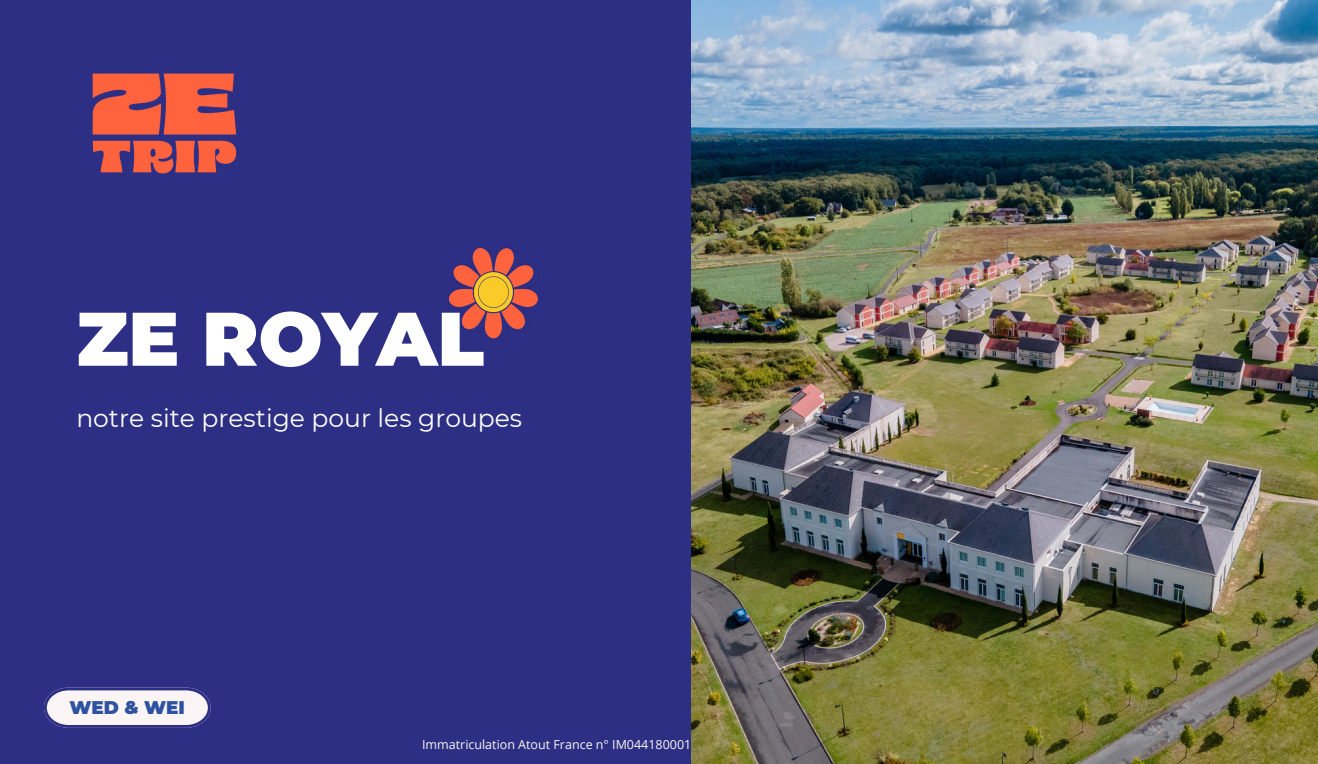
<style>
.page{position:relative;width:1318px;height:764px;background:#fff}
.page>*{position:absolute;margin:0;border:0;box-sizing:border-box;transform-origin:0 0}
.t1{font:900 75.62px "Montserrat";color:#fff}
.t2{font:25px "Montserrat";color:#fff}
.t3{font:900 18.25px "Montserrat";color:#2f52a0}
.t4{font:12.5px "Open Sans";color:#faf5f4}
</style>
<div class="page">
<div style="left:0;top:0;width:1317px;height:763px;background:#2c2f83"></div>
<img style="left:691px;top:0;width:626px;height:763px">
<svg style="left:44px;top:687px;width:167px;height:40px"></svg>
<img style="left:449px;top:248px;width:89px;height:91px">
<img style="left:92px;top:73px;width:145px;height:101px">
<h1 class="t1" style="left:76px;top:292px;width:409px">ZE ROYAL</h1>
<h2 class="t2" style="left:76px;top:402px;width:447px">notre site prestige pour les groupes</h2>
<p class="t3" style="left:70px;top:695px;width:117px">WED &amp; WEI</p>
<h3 class="t4" style="left:422px;top:735px;width:270px">Immatriculation Atout France n° IM044180001</h3>
</div>
